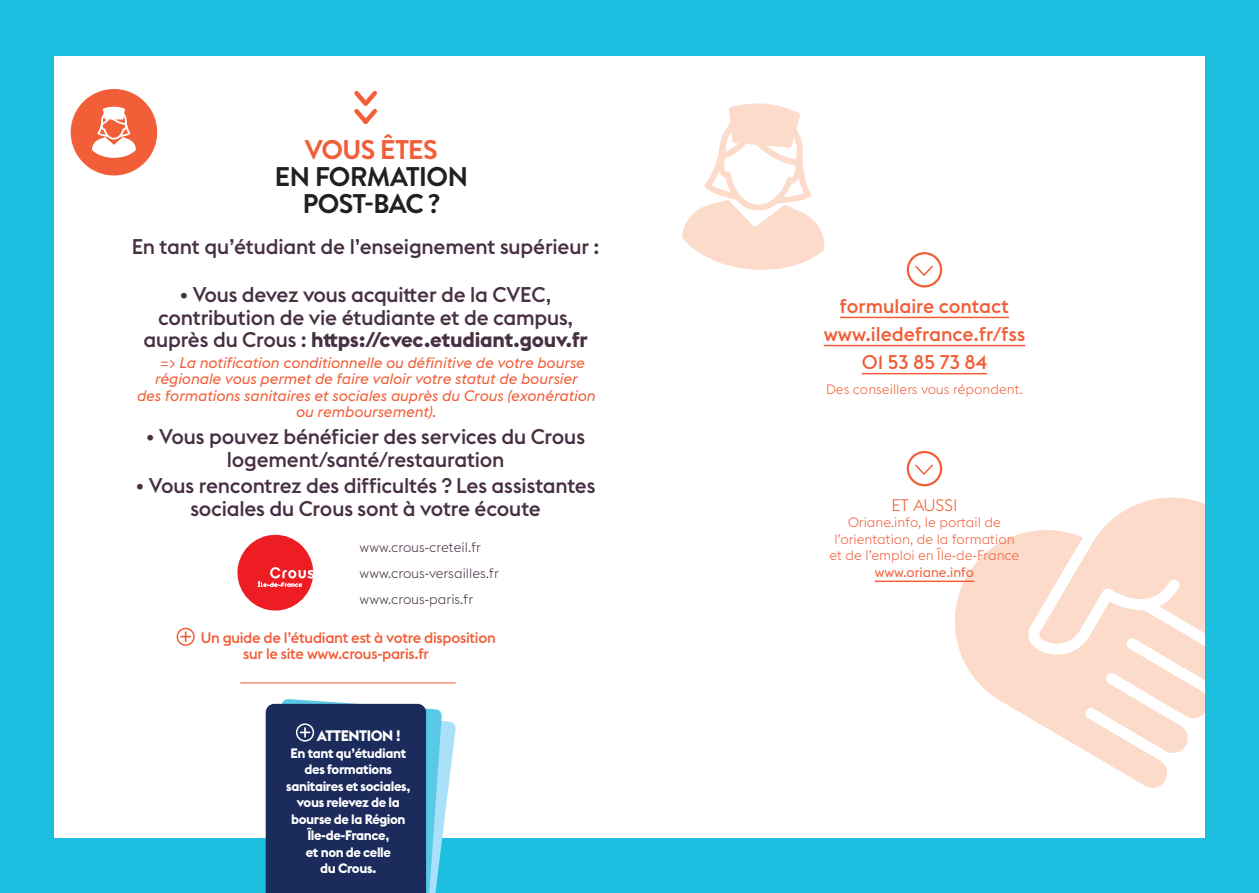
<style>
.page{position:relative;width:1259px;height:893px;background:#1cbfdf}
.page>*{position:absolute;margin:0;border:0;box-sizing:border-box;transform-origin:0 0}
.t1{font:700 27px/27px "Brandon Grotesque";letter-spacing:-.03em;color:#231f20;text-align:center}
.t2{font:700 27px "Brandon Grotesque";letter-spacing:-.03em;color:#f15e37}
.t3{font:500 21px/22.5px "Euclid Flex";letter-spacing:-.01em;color:#473043;text-align:center}
.t4{font:500 19.65px/28px "Euclid Flex";color:#f15e37;text-align:center}
.t5{font:300 16.5px "Euclid Flex";color:#f15e37}
.t6{font:italic 15px "Euclid Flex";letter-spacing:.005em;color:#f15e37}
.t7{font:500 15px/16.5px "Euclid Flex";letter-spacing:-.02em;color:#f15e37}
.t8{font:700 15px "Euclid Flex";letter-spacing:-.03em;color:#fff}
.t9{font:700 13.5px/16.5px "Euclid Flex";letter-spacing:-.03em;color:#fff;text-align:center}
.t10{font:300 13.5px/16.5px "Euclid Flex";color:#f15e37;text-align:center}
.t11{font:300 13.5px "Euclid Flex";color:#473043}
.t12{font:13.5px "Euclid Flex";color:#f15e37}
.s1{font-weight:700}
</style>
<div class="page">
<div style="left:54px;top:56px;width:1151px;height:782px;background:#fff"></div>
<svg style="left:942px;top:497px;width:263px;height:291px;fill:#fddbca"></svg>
<svg style="left:265px;top:699px;width:191px;height:194px;background:#304b77"></svg>
<div style="left:296px;top:723px;width:18px;height:19px;border:2px solid #fff;border-radius:50%"></div>
<hr style="left:840px;top:317px;width:169px;height:1px;background:#f15e37">
<hr style="left:823px;top:345px;width:202px;height:1px;background:#f15e37">
<hr style="left:862px;top:373px;width:125px;height:1px;background:#f15e37">
<div style="left:906px;top:252px;width:36px;height:35px;border:2px solid #f15e37;border-radius:50%"></div>
<svg style="left:915px;top:265px;width:18px;height:11px"></svg>
<hr style="left:875px;top:581px;width:99px;height:1px;background:#f15e37">
<div style="left:906px;top:451px;width:36px;height:35px;border:2px solid #f15e37;border-radius:50%"></div>
<svg style="left:915px;top:464px;width:18px;height:11px"></svg>
<div style="left:71px;top:89px;width:86px;height:86px;background:#f15e37;border-radius:50%"></div>
<svg style="left:92px;top:107px;width:44px;height:51px"></svg>
<svg style="left:682px;top:103px;width:143px;height:167px"></svg>
<svg style="left:180px;top:632px;width:11px;height:10px"></svg>
<div style="left:177px;top:628px;width:18px;height:18px;border:2px solid #f15e37;border-radius:50%"></div>
<hr style="left:240px;top:682px;width:215px;height:1px;background:#f15e37">
<svg style="left:237px;top:535px;width:77px;height:75px"></svg>
<svg style="left:354px;top:91px;width:23px;height:33px"></svg>
<p class="t2" style="left:305px;top:131px;width:134px">VOUS ÊTES</p>
<p class="t1" style="left:274px;top:163px;width:195px">EN FORMATION<br>POST-BAC ?</p>
<p class="t3" style="left:132px;top:235px;width:469px">En tant qu’étudiant de l’enseignement supérieur :</p>
<p class="t3" style="left:144px;top:284px;width:446px">• Vous devez vous acquitter de la CVEC, contribution de vie étudiante et de campus, auprès du Crous : <span class="s1">https://cvec.etudiant.gouv.fr</span></p>
<p class="t6" style="left:158px;top:354px;width:427px">=&gt; La notification conditionnelle ou définitive de votre bourse</p>
<p class="t6" style="left:154px;top:370px;width:424px">régionale vous permet de faire valoir votre statut de boursier</p>
<p class="t6" style="left:136px;top:387px;width:460px">des formations sanitaires et sociales auprès du Crous (exonération</p>
<p class="t6" style="left:295px;top:403px;width:142px">ou remboursement).</p>
<p class="t3" style="left:146px;top:426px;width:440px">• Vous pouvez bénéficier des services du Crous logement/santé/restauration</p>
<p class="t3" style="left:136px;top:475px;width:461px">• Vous rencontrez des difficultés ? Les assistantes sociales du Crous sont à votre écoute</p>
<p class="t11" style="left:359px;top:540px;width:123px">www.crous-creteil.fr</p>
<p class="t11" style="left:359px;top:566px;width:141px">www.crous-versailles.fr</p>
<p class="t11" style="left:359px;top:591px;width:115px">www.crous-paris.fr</p>
<p class="t7" style="left:243px;top:629px;width:254px;text-indent:-43px">Un guide de l’étudiant est à votre disposition sur le site www.crous-paris.fr</p>
<p class="t8" style="left:317px;top:727px;width:85px">ATTENTION !</p>
<p class="t9" style="left:286px;top:745px;width:126px">En tant qu’étudiant des formations sanitaires et sociales, vous relevez de la bourse de la Région<br>Île-de-France,<br>et non de celle<br>du Crous.</p>
<p class="t4" style="left:823px;top:292px;width:203px">formulaire contact www.iledefrance.fr/fss<br>01 53 85 73 84</p>
<p class="t10" style="left:826px;top:381px;width:198px">Des conseillers vous répondent.</p>
<p class="t5" style="left:891px;top:495px;width:68px">ET AUSSI</p>
<p class="t10" style="left:829px;top:514px;width:191px">Oriane.info, le portail de l’orientation, de la formation et de l’emploi en Île-de-France</p>
<p class="t12" style="left:875px;top:564px;width:101px">www.oriane.info</p>
</div>
